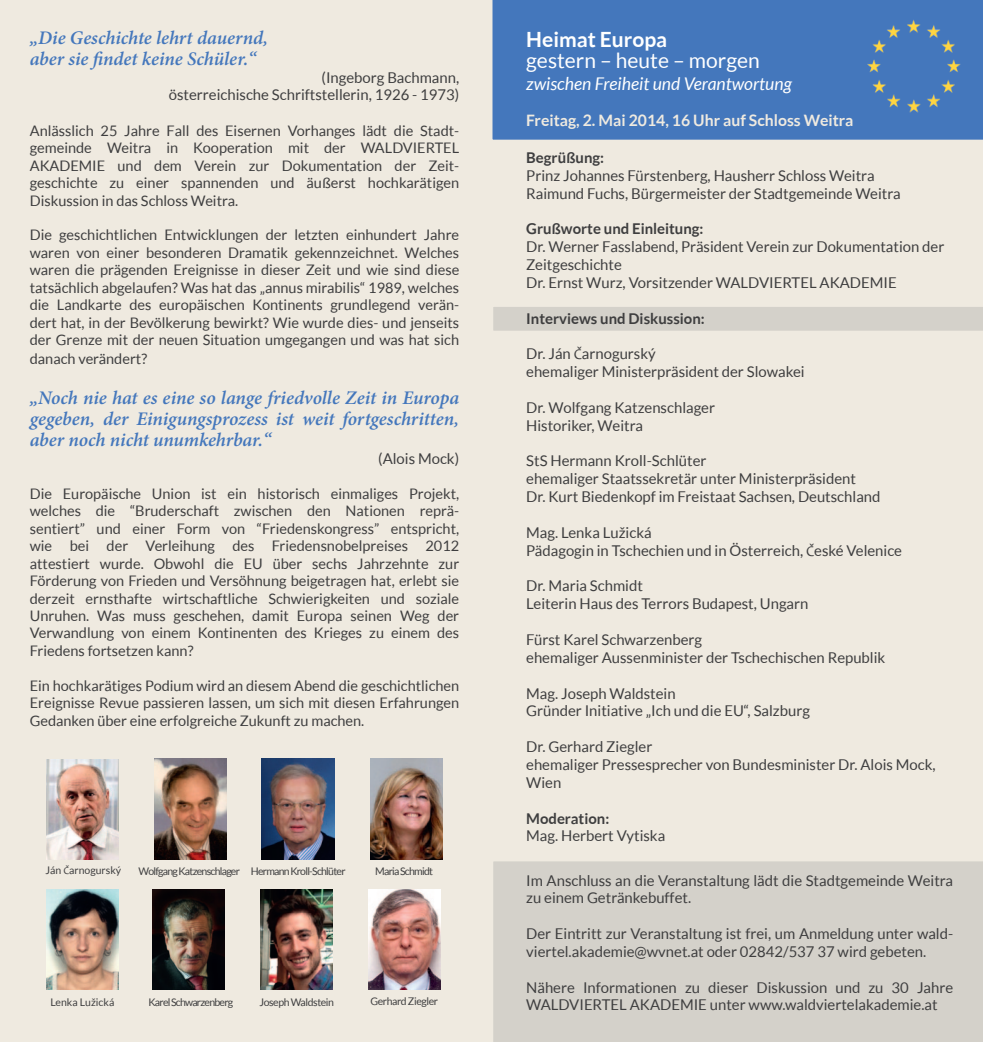
<style>
.page{position:relative;width:983px;height:1042px;background:#fff}
.page>*{position:absolute;margin:0;border:0;box-sizing:border-box;transform-origin:0 0}
.t1{font:21px "Lato";color:#fff}
.t2{font:700 21px "Lato";color:#fff}
.t3{font:italic 600 19.25px/21px "Minion Pro";letter-spacing:-.005em;color:#4477bc}
.t4{font:italic 17.5px "Lato";color:#fff}
.t5{font:700 15.75px "Lato";color:#efeae0}
.t6{font:14.88px/17.8px "Lato";color:#3e3e3f}
.t7{font:700 14.88px "Lato";color:#3e3e3f}
.t8{font:14.53px/17.5px "Lato";color:#3e3e3f;text-align:justify}
.t9{font:10.5px "Lato";letter-spacing:-.07em;color:#3e3e3f}
.t10{font:10.5px "Lato";letter-spacing:-.04em;color:#3e3e3f}
.t11{font:10.5px "Lato";color:#3e3e3f}
.s1{font-family:"Candara"}
</style>
<div class="page">
<div style="left:0;top:0;width:982px;height:1042px;background:#efeae0"></div>
<div style="left:490px;top:0;width:492px;height:141px;background:#4477bc"></div>
<svg style="left:491px;top:305px;width:491px;height:27px"></svg>
<div style="left:491px;top:859px;width:491px;height:183px;background:#d4d1ca"></div>
<img style="left:47px;top:759px;width:72px;height:100px">
<img style="left:152px;top:889px;width:73px;height:100px">
<img style="left:262px;top:759px;width:72px;height:100px">
<img style="left:154px;top:759px;width:72px;height:100px">
<img style="left:370px;top:758px;width:72px;height:101px">
<img style="left:260px;top:889px;width:72px;height:100px">
<img style="left:368px;top:889px;width:72px;height:100px">
<img style="left:47px;top:889px;width:72px;height:100px">
<img style="left:858px;top:12px;width:109px;height:109px">
<h2 class="t3" style="left:30px;top:27px;width:240px">„Die Geschichte lehrt dauernd, aber sie findet keine Schüler.“</h2>
<p class="t6" style="left:169px;top:68px;width:292px;text-align:right">(Ingeborg Bachmann,<br>österreichische Schriftstellerin, 1926 - 1973)</p>
<p class="t8" style="left:30px;top:122px;width:431px">Anlässlich 25 Jahre Fall des Eisernen Vorhanges lädt die Stadt&shy;gemeinde Weitra in Kooperation mit der WALDVIERTEL AKADEMIE und dem Verein zur Dokumentation der Zeit&shy;geschichte zu einer spannenden und äußerst hochkarätigen Diskussion in das Schloss Weitra.</p>
<p class="t8" style="left:30px;top:226px;width:431px">Die geschichtlichen Entwicklungen der letzten einhundert Jahre waren von einer besonderen Dramatik gekennzeichnet. Welches waren die prägenden Ereignisse in dieser Zeit und wie sind diese tatsächlich abgelaufen? Was hat das „annus mirabilis“ 1989, welches die Landkarte des europäischen Kontinents grundlegend verän&shy;dert hat, in der Bevölkerung bewirkt? Wie wurde dies- und jenseits der Grenze mit der neuen Situation umgegangen und was hat sich</p>
<p class="t8" style="left:30px;top:350px;width:119px">danach verändert?</p>
<h2 class="t3" style="left:30px;top:387px;width:431px;text-align:justify">„Noch nie hat es eine so lange friedvolle Zeit in Europa gegeben, der Einigungsprozess ist weit fortgeschritten, aber noch nicht unumkehrbar.“</h2>
<p class="t6" style="left:378px;top:449px;width:82px">(Alois Mock)</p>
<p class="t8" style="left:30px;top:485px;width:431px">Die Europäische Union ist ein historisch einmaliges Projekt, welches die “Bruderschaft zwischen den Nationen reprä&shy;sentiert” und einer Form von “Friedenskongress” entspricht, wie bei der Verleihung des Friedensnobelpreises 2012 attestiert wurde. Obwohl die EU über sechs Jahrzehnte zur Förderung von Frieden und Versöhnung beigetragen hat, erlebt sie derzeit ernsthafte wirtschaftliche Schwierigkeiten und soziale Unruhen. Was muss geschehen, damit Europa seinen Weg der Verwandlung von einem Kontinenten des Krieges zu einem des Friedens fortsetzen kann?</p>
<p class="t8" style="left:30px;top:676px;width:431px">Ein hochkarätiges Podium wird an diesem Abend die geschichtlichen Ereignisse Revue passieren lassen, um sich mit diesen Erfahrungen Gedanken über eine erfolgreiche Zukunft zu machen.</p>
<p class="t11" style="left:45px;top:865px;width:77px">Ján <span class="s1">Č</span>arnogurský</p>
<p class="t9" style="left:138px;top:865px;width:208px">Wolfgang Katzenschlager Hermann Kroll-Schlüter</p>
<p class="t9" style="left:375px;top:865px;width:59px">Maria Schmidt</p>
<p class="t11" style="left:50px;top:996px;width:65px">Lenka Lužická</p>
<p class="t9" style="left:148px;top:996px;width:86px">Karel Schwarzenberg</p>
<p class="t10" style="left:259px;top:996px;width:76px">Joseph Waldstein</p>
<p class="t10" style="left:370px;top:995px;width:69px">Gerhard Ziegler</p>
<h1 class="t2" style="left:526px;top:27px;width:142px">Heimat Europa</h1>
<h1 class="t1" style="left:526px;top:48px;width:235px">gestern – heute – morgen</h1>
<p class="t4" style="left:526px;top:74px;width:267px">zwischen Freiheit und Verantwortung</p>
<p class="t5" style="left:526px;top:111px;width:328px">Freitag, 2. Mai 2014, 16 Uhr auf Schloss Weitra</p>
<p class="t7" style="left:526px;top:149px;width:79px">Begrüßung:</p>
<p class="t6" style="left:526px;top:166px;width:376px">Prinz Johannes Fürstenberg, Hausherr Schloss Weitra<br>Raimund Fuchs, Bürgermeister der Stadtgemeinde Weitra</p>
<p class="t7" style="left:526px;top:220px;width:179px">Grußworte und Einleitung:</p>
<p class="t6" style="left:526px;top:238px;width:419px">Dr. Werner Fasslabend, Präsident Verein zur Dokumentation der<br>Zeitgeschichte<br>Dr. Ernst Wurz, Vorsitzender WALDVIERTEL AKADEMIE</p>
<p class="t7" style="left:526px;top:310px;width:180px">Interviews und Diskussion:</p>
<p class="t6" style="left:526px;top:345px;width:280px">Dr. Ján <span class="s1">Č</span>arnogurský<br>ehemaliger Ministerpräsident der Slowakei</p>
<p class="t6" style="left:526px;top:398px;width:190px">Dr. Wolfgang Katzenschlager<br>Historiker, Weitra</p>
<p class="t6" style="left:526px;top:452px;width:355px">StS Hermann Kroll-Schlüter<br>ehemaliger Staatssekretär unter Ministerpräsident<br>Dr. Kurt Biedenkopf im Freistaat Sachsen, Deutschland</p>
<p class="t6" style="left:526px;top:523px;width:377px">Mag. Lenka Lužická<br>Pädagogin in Tschechien und in Österreich, <span class="s1">Č</span>eské Velenice</p>
<p class="t6" style="left:526px;top:577px;width:284px">Dr. Maria Schmidt<br>Leiterin Haus des Terrors Budapest, Ungarn</p>
<p class="t6" style="left:526px;top:630px;width:360px">Fürst Karel Schwarzenberg<br>ehemaliger Aussenminister der Tschechischen Republik</p>
<p class="t6" style="left:526px;top:684px;width:285px">Mag. Joseph Waldstein<br>Gründer Initiative „Ich und die EU“, Salzburg</p>
<p class="t6" style="left:526px;top:738px;width:411px">Dr. Gerhard Ziegler<br>ehemaliger Pressesprecher von Bundesminister Dr. Alois Mock,<br>Wien</p>
<p class="t7" style="left:526px;top:809px;width:84px">Moderation:</p>
<p class="t6" style="left:526px;top:827px;width:140px">Mag. Herbert Vytiska</p>
<p class="t6" style="left:526px;top:871px;width:428px">Im Anschluss an die Veranstaltung lädt die Stadtgemeinde Weitra zu einem Getränkebuffet.</p>
<p class="t6" style="left:526px;top:924px;width:428px">Der Eintritt zur Veranstaltung ist frei, um Anmeldung unter wald&shy;viertel.akademie@wvnet.at oder 02842/537 37 wird gebeten.</p>
<p class="t6" style="left:526px;top:978px;width:428px">Nähere Informationen zu dieser Diskussion und zu 30 Jahre<br>WALDVIERTEL AKADEMIE unter www.waldviertelakademie.at</p>
</div>
